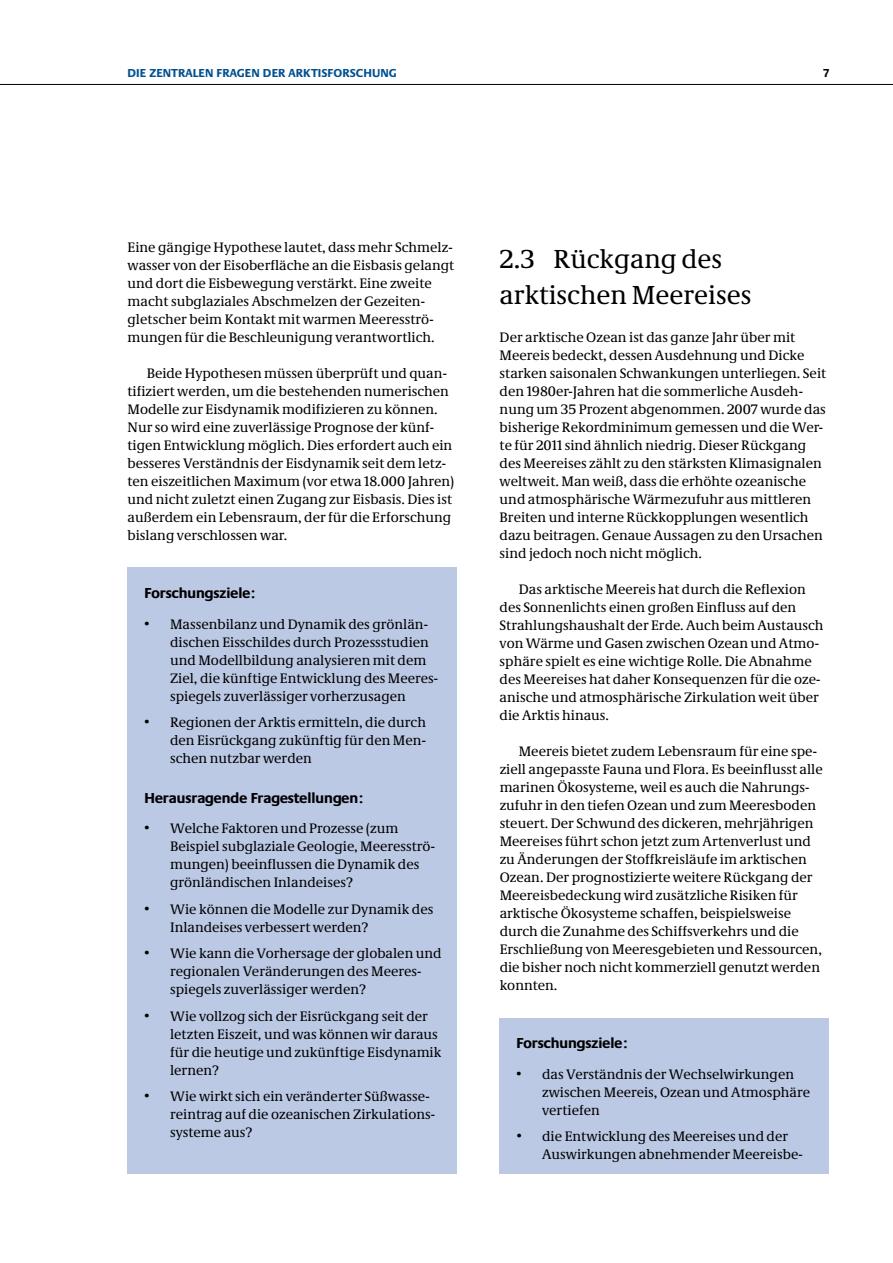
<style>
.page{position:relative;width:893px;height:1263px;background:#fff}
.page>*{position:absolute;margin:0;border:0;box-sizing:border-box;transform-origin:0 0}
.t1{font:27px/36px "Neue Demos";color:#000}
.t2{font:700 15px "Praxis";color:#000}
.LI_Label{font:14.25px/18px "Neue Demos";color:#000}
.t3{font:700 12px "Neue Praxis";letter-spacing:.005em;color:#005091}
.t4{font:700 12px "Neue Praxis";color:#000}
</style>
<div class="page">
<div style="left:128px;top:567px;width:329px;height:607px;background:#bcc9e4"></div>
<div style="left:500px;top:1018px;width:329px;height:156px;background:#bcc9e4"></div>
<hr style="left:0;top:84px;width:893px;height:1px;background:#000">
<p class="t3" style="left:128px;top:66px;width:271px">DIE ZENTRALEN FRAGEN DER ARKTISFORSCHUNG</p>
<p class="t4" style="left:824px;top:66px;width:7px">7</p>
<p class="LI_Label" style="left:128px;top:238px;width:328px">Eine gängige Hypothese lautet, dass mehr Schmelz&shy;wasser von der Eisoberfläche an die Eisbasis gelangt und dort die Eisbewegung verstärkt. Eine zweite macht subglaziales Abschmelzen der Gezeiten&shy;gletscher beim Kontakt mit warmen Meeresströ&shy;mungen für die Beschleunigung verantwortlich.</p>
<p class="LI_Label" style="left:147px;top:364px;width:302px">Beide Hypothesen müssen überprüft und quan-</p>
<p class="LI_Label" style="left:128px;top:382px;width:323px">tifiziert werden, um die bestehenden numerischen<br>Modelle zur Eisdynamik modifizieren zu können.</p>
<p class="LI_Label" style="left:128px;top:436px;width:326px">tigen Entwicklung möglich. Dies erfordert auch ein</p>
<p class="LI_Label" style="left:128px;top:472px;width:328px">ten eiszeitlichen Maximum (vor etwa 18.000 Jahren) und nicht zuletzt einen Zugang zur Eisbasis. Dies ist außerdem ein Lebensraum, der für die Erforschung bislang verschlossen war.</p>
<p class="LI_Label" style="left:128px;top:418px;width:308px">Nur so wird eine zuverlässige Prognose der künf-</p>
<p class="LI_Label" style="left:128px;top:454px;width:320px">besseres Verständnis der Eisdynamik seit dem letz-</p>
<h4 class="t2" style="left:145px;top:585px;width:112px">Forschungsziele:</h4>
<p class="LI_Label" style="left:145px;top:615px;width:6px">•</p>
<p class="LI_Label" style="left:170px;top:615px;width:270px">Massenbilanz und Dynamik des grönlän&shy;dischen Eisschildes durch Prozessstudien und Modellbildung analysieren mit dem Ziel, die künftige Entwicklung des Meeres&shy;spiegels zuverlässiger vorherzusagen</p>
<p class="LI_Label" style="left:145px;top:713px;width:6px">•</p>
<p class="LI_Label" style="left:170px;top:713px;width:257px;text-align:justify">Regionen der Arktis ermitteln, die durch den Eisrückgang zukünftig für den Men&shy;schen nutzbar werden</p>
<h4 class="t2" style="left:145px;top:789px;width:220px">Herausragende Fragestellungen:</h4>
<p class="LI_Label" style="left:145px;top:819px;width:6px">•</p>
<p class="LI_Label" style="left:170px;top:819px;width:267px">Welche Faktoren und Prozesse (zum Beispiel subglaziale Geologie, Meeresströ&shy;mungen) beeinflussen die Dynamik des grönländischen Inlandeises?</p>
<p class="LI_Label" style="left:145px;top:900px;width:6px">•</p>
<p class="LI_Label" style="left:170px;top:900px;width:265px">Wie können die Modelle zur Dynamik des<br>Inlandeises verbessert werden?</p>
<p class="LI_Label" style="left:145px;top:944px;width:6px">•</p>
<p class="LI_Label" style="left:170px;top:944px;width:273px">Wie kann die Vorhersage der globalen und regionalen Veränderungen des Meeres&shy;spiegels zuverlässiger werden?</p>
<p class="LI_Label" style="left:145px;top:1007px;width:6px">•</p>
<p class="LI_Label" style="left:170px;top:1007px;width:273px">Wie vollzog sich der Eisrückgang seit der letzten Eiszeit, und was können wir daraus für die heutige und zukünftige Eisdynamik lernen?</p>
<p class="LI_Label" style="left:145px;top:1087px;width:6px">•</p>
<p class="LI_Label" style="left:170px;top:1087px;width:266px">Wie wirkt sich ein veränderter Süßwasse&shy;reintrag auf die ozeanischen Zirkulations&shy;systeme aus?</p>
<h3 class="t1" style="left:500px;top:241px;width:253px">2.3 Rückgang des arktischen Meereises</h3>
<p class="LI_Label" style="left:500px;top:328px;width:328px">Der arktische Ozean ist das ganze Jahr über mit Meereis bedeckt, dessen Ausdehnung und Dicke starken saisonalen Schwankungen unterliegen. Seit den 1980er-Jahren hat die sommerliche Ausdeh&shy;nung um 35 Prozent abgenommen. 2007 wurde das bisherige Rekordminimum gemessen und die Wer&shy;te für 2011 sind ähnlich niedrig. Dieser Rückgang des Meereises zählt zu den stärksten Klimasignalen weltweit. Man weiß, dass die erhöhte ozeanische und atmosphärische Wärmezufuhr aus mittleren Breiten und interne Rückkopplungen wesentlich dazu beitragen. Genaue Aussagen zu den Ursachen sind jedoch noch nicht möglich.</p>
<p class="LI_Label" style="left:500px;top:580px;width:325px;text-indent:19px">Das arktische Meereis hat durch die Reflexion des Sonnenlichts einen großen Einfluss auf den Strahlungshaushalt der Erde. Auch beim Austausch von Wärme und Gasen zwischen Ozean und Atmo&shy;sphäre spielt es eine wichtige Rolle. Die Abnahme des Meereises hat daher Konsequenzen für die oze&shy;anische und atmosphärische Zirkulation weit über die Arktis hinaus.</p>
<p class="LI_Label" style="left:500px;top:742px;width:325px;text-indent:19px">Meereis bietet zudem Lebensraum für eine spe&shy;ziell angepasste Fauna und Flora. Es beeinflusst alle marinen Ökosysteme, weil es auch die Nahrungs&shy;zufuhr in den tiefen Ozean und zum Meeresboden steuert. Der Schwund des dickeren, mehrjährigen Meereises führt schon jetzt zum Artenverlust und zu Änderungen der Stoffkreisläufe im arktischen Ozean. Der prognostizierte weitere Rückgang der Meereisbedeckung wird zusätzliche Risiken für arktische Ökosysteme schaffen, beispielsweise durch die Zunahme des Schiffsverkehrs und die Erschließung von Meeresgebieten und Ressourcen, die bisher noch nicht kommerziell genutzt werden konnten.</p>
<h4 class="t2" style="left:517px;top:1035px;width:112px">Forschungsziele:</h4>
<p class="LI_Label" style="left:517px;top:1065px;width:6px">•</p>
<p class="LI_Label" style="left:542px;top:1065px;width:269px">das Verständnis der Wechselwirkungen zwischen Meereis, Ozean und Atmosphäre vertiefen</p>
<p class="LI_Label" style="left:517px;top:1127px;width:6px">•</p>
<p class="LI_Label" style="left:542px;top:1127px;width:262px">die Entwicklung des Meereises und der<br>Auswirkungen abnehmender Meereisbe-</p>
</div>
